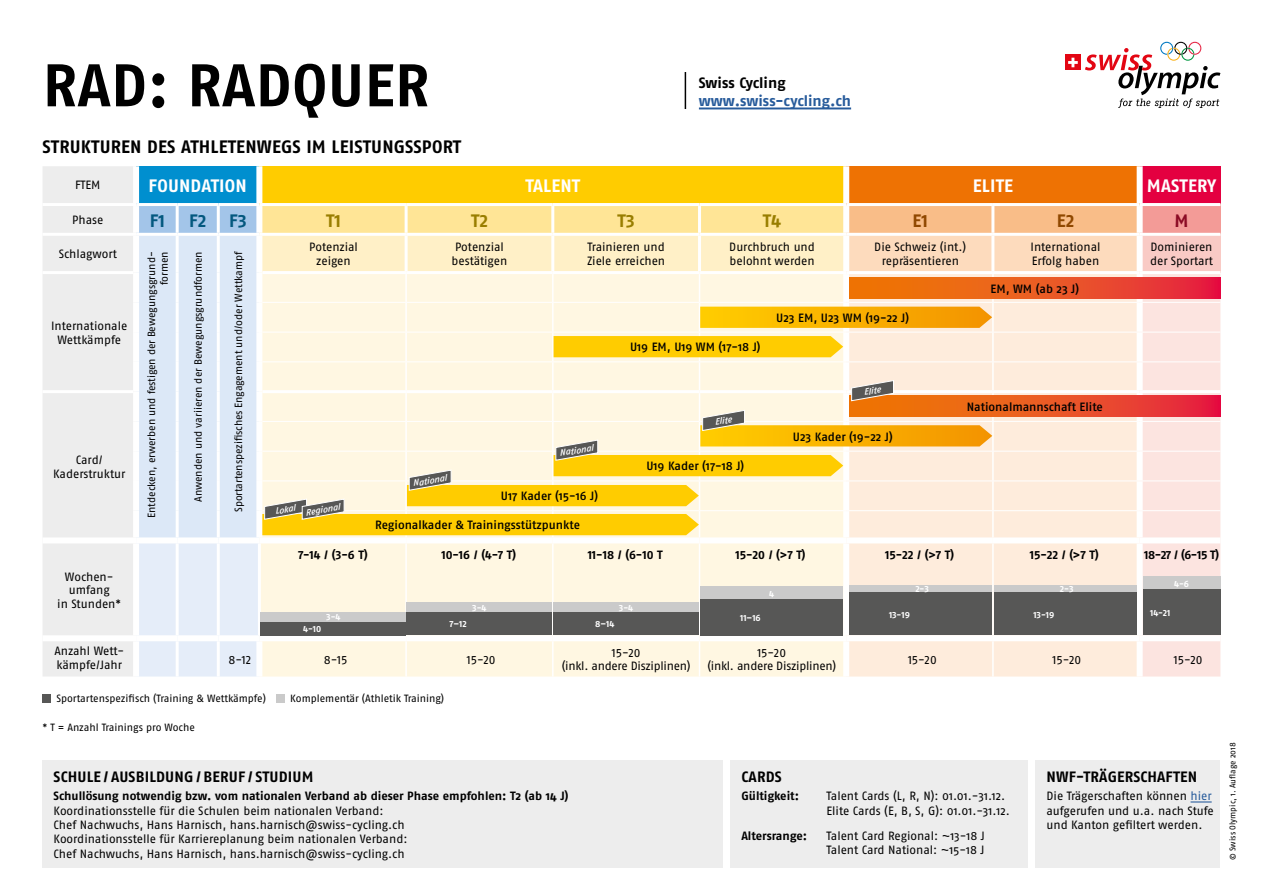
<style>
.page{position:relative;width:1263px;height:893px;background:#fff}
.page>*{position:absolute;margin:0;border:0;box-sizing:border-box;transform-origin:0 0}
.t1{font:700 60px "Fago Pro";letter-spacing:.01em;color:#000}
.t2{font:700 18px "Fago Pro";letter-spacing:.01em;color:#000}
.t3{font:700 18px "Fago Pro";letter-spacing:.01em;color:#fff}
.t4{font:700 18px "Fago Pro";letter-spacing:.005em;color:#997e00}
.t5{font:700 18px "Fago Pro";color:#03587f}
.t6{font:700 18px "Fago Pro";color:#904800}
.t7{font:700 18px "Fago Pro";color:#8b0b24}
.t8{font:700 15px "Fago Pro";letter-spacing:.01em;color:#000}
.t9{font:700 15px "Fago Pro";color:#275b9b}
.t10{font:12px/13.5px "Fago Pro";letter-spacing:-.005em;color:#000}
.t11{font:700 12px "Fago Pro";color:#000}
.t12{font:500 12px "Fago Pro";color:#000}
.t13{font:10.5px/12.6px "Fago Pro";letter-spacing:-.005em;color:#000;text-align:right}
.t14{font:700 9px "Fago Pro";color:#fff}
.t15{font:italic 500 9px "Fago Pro";color:#fff}
.t16{font:8.25px "Fago Pro";color:#000}
.s1{color:#275b9b}
</style>
<div class="page">
<div style="left:43px;top:166px;width:90px;height:510px;background:#ededed"></div>
<div style="left:136px;top:166px;width:123px;height:39px;background:#008fcf"></div>
<div style="left:259px;top:166px;width:587px;height:39px;background:#fc0"></div>
<div style="left:846px;top:166px;width:294px;height:39px;background:#ee7203"></div>
<div style="left:1140px;top:166px;width:80px;height:39px;background:#e40040"></div>
<div style="left:843px;top:166px;width:6px;height:37px;background:#fff"></div>
<div style="left:1137px;top:166px;width:6px;height:37px;background:#fff"></div>
<div style="left:256px;top:166px;width:6px;height:37px;background:#fff"></div>
<hr style="left:136px;top:203px;width:41px;height:3px;background:#fff">
<hr style="left:177px;top:203px;width:41px;height:3px;background:#fff">
<hr style="left:218px;top:203px;width:41px;height:3px;background:#fff">
<hr style="left:259px;top:203px;width:147px;height:3px;background:#fff">
<hr style="left:406px;top:203px;width:147px;height:3px;background:#fff">
<hr style="left:553px;top:203px;width:146px;height:3px;background:#fff">
<hr style="left:699px;top:203px;width:147px;height:3px;background:#fff">
<hr style="left:846px;top:203px;width:147px;height:3px;background:#fff">
<hr style="left:993px;top:203px;width:147px;height:3px;background:#fff">
<hr style="left:1140px;top:203px;width:80px;height:3px;background:#fff">
<div style="left:133px;top:166px;width:6px;height:37px;background:#fff"></div>
<hr style="left:43px;top:203px;width:93px;height:3px;background:#fff">
<hr style="left:43px;top:233px;width:93px;height:3px;background:#fff">
<hr style="left:43px;top:271px;width:90px;height:3px;background:#fff">
<hr style="left:43px;top:390px;width:90px;height:3px;background:#fff">
<div style="left:43px;top:635px;width:93px;height:6px;background:#fff"></div>
<div style="left:43px;top:537px;width:93px;height:6px;background:#fff"></div>
<div style="left:43px;top:694px;width:8px;height:8px;background:#575756"></div>
<div style="left:277px;top:694px;width:8px;height:8px;background:#cacaca"></div>
<div style="left:43px;top:760px;width:680px;height:107px;background:#ededed"></div>
<div style="left:730px;top:760px;width:298px;height:107px;background:#ededed"></div>
<svg style="left:1085px;top:42px;width:135px;height:66px"></svg>
<div style="left:1065px;top:55px;width:16px;height:15px;background:#e30613"></div>
<svg style="left:1068px;top:58px;width:10px;height:9px"></svg>
<hr style="left:699px;top:107px;width:152px;height:2px;background:#275b9b">
<hr style="left:685px;top:72px;width:1px;height:37px;background:#000">
<svg style="left:136px;top:205px;width:1084px;height:471px;background:#eedcbf"></svg>
<div style="left:1035px;top:760px;width:185px;height:107px;background:#ededed"></div>
<svg style="left:1190px;top:801px;width:22px;height:1px"></svg>
<h1 class="t1" style="left:43px;top:49px;width:388px">RAD: RADQUER</h1>
<h2 class="t2" style="left:43px;top:136px;width:420px">STRUKTUREN DES ATHLETENWEGS IM LEISTUNGSSPORT</h2>
<p class="t8" style="left:699px;top:74px;width:88px">Swiss Cycling</p>
<p class="t9" style="left:699px;top:92px;width:154px">www.swiss-cycling.ch</p>
<p class="t10" style="left:75px;top:178px;width:27px">FTEM</p>
<h2 class="t3" style="left:149px;top:175px;width:100px">FOUNDATION</h2>
<h2 class="t3" style="left:525px;top:175px;width:56px">TALENT</h2>
<h2 class="t3" style="left:973px;top:175px;width:42px">ELITE</h2>
<h2 class="t3" style="left:1147px;top:175px;width:71px">MASTERY</h2>
<p class="t10" style="left:72px;top:213px;width:33px">Phase</p>
<h2 class="t5" style="left:150px;top:209px;width:17px">F1</h2>
<h2 class="t5" style="left:189px;top:209px;width:19px">F2</h2>
<h2 class="t5" style="left:229px;top:209px;width:19px">F3</h2>
<h2 class="t4" style="left:326px;top:209px;width:16px">T1</h2>
<h2 class="t4" style="left:471px;top:209px;width:18px">T2</h2>
<h2 class="t4" style="left:617px;top:209px;width:19px">T3</h2>
<h2 class="t4" style="left:763px;top:209px;width:20px">T4</h2>
<h2 class="t6" style="left:913px;top:209px;width:17px">E1</h2>
<h2 class="t6" style="left:1057px;top:209px;width:19px">E2</h2>
<h2 class="t7" style="left:1174px;top:209px;width:16px">M</h2>
<p class="t10" style="left:59px;top:247px;width:60px">Schlagwort</p>
<p class="t13" style="left:145px;top:518px;width:268px;rotate:-90deg">Entdecken, erwerben und festigen der Bewegungsgrund&shy;formen</p>
<p class="t13" style="left:192px;top:502px;width:252px;rotate:-90deg">Anwenden und variieren der Bewegungsgrundformen</p>
<p class="t13" style="left:232px;top:512px;width:263px;rotate:-90deg">Sportartenspezifisches Engagement und/oder Wettkampf</p>
<p class="t10" style="left:309px;top:240px;width:50px;text-align:center">Potenzial zeigen</p>
<p class="t10" style="left:452px;top:240px;width:57px">Potenzial bestätigen</p>
<p class="t10" style="left:587px;top:240px;width:80px">Trainieren und<br>Ziele erreichen</p>
<p class="t10" style="left:729px;top:240px;width:87px">Durchbruch und belohnt werden</p>
<p class="t10" style="left:874px;top:240px;width:94px;text-align:center">Die Schweiz (int.) repräsentieren</p>
<p class="t10" style="left:1030px;top:240px;width:72px">International<br>Erfolg haben</p>
<p class="t10" style="left:1150px;top:240px;width:65px">Dominieren der Sportart</p>
<p class="t12" style="left:990px;top:282px;width:90px">EM, WM (ab 23 J)</p>
<p class="t12" style="left:776px;top:311px;width:134px">U23 EM, U23 WM (19-22 J)</p>
<p class="t10" style="left:51px;top:319px;width:78px;text-align:center">Internationale<br>Wettkämpfe</p>
<p class="t12" style="left:630px;top:340px;width:132px">U19 EM, U19 WM (17-18 J)</p>
<p class="t15" style="left:863px;top:387px;width:18px;rotate:-10deg">Elite</p>
<p class="t12" style="left:967px;top:399px;width:138px">Nationalmannschaft Elite</p>
<p class="t15" style="left:714px;top:417px;width:18px;rotate:-10deg">Elite</p>
<p class="t12" style="left:793px;top:429px;width:101px">U23 Kader (19-22 J)</p>
<p class="t15" style="left:558px;top:448px;width:36px;rotate:-10deg">National</p>
<p class="t10" style="left:53px;top:453px;width:74px;text-align:center">Card/<br>Kaderstruktur</p>
<p class="t12" style="left:646px;top:459px;width:99px">U19 Kader (17-18 J)</p>
<p class="t15" style="left:412px;top:478px;width:36px;rotate:-10deg">National</p>
<p class="t12" style="left:501px;top:489px;width:99px">U17 Kader (15-16 J)</p>
<p class="t12" style="left:375px;top:518px;width:206px">Regionalkader &amp; Trainingsstützpunkte</p>
<p class="t15" style="left:304px;top:507px;width:37px;rotate:-10deg">Regional</p>
<p class="t15" style="left:274px;top:506px;width:22px;rotate:-10deg">Lokal</p>
<p class="t10" style="left:57px;top:570px;width:65px;text-align:center">Wochen&shy;umfang<br>in Stunden*</p>
<p class="t11" style="left:298px;top:548px;width:71px">7-14 / (3-6 T)</p>
<p class="t11" style="left:441px;top:548px;width:76px">10-16 / (4-7 T)</p>
<p class="t11" style="left:588px;top:548px;width:77px">11-18 / (6-10 T</p>
<p class="t11" style="left:735px;top:548px;width:72px">15-20 / (&gt;7 T)</p>
<p class="t11" style="left:885px;top:548px;width:71px">15-22 / (&gt;7 T)</p>
<p class="t11" style="left:1030px;top:548px;width:71px">15-22 / (&gt;7 T)</p>
<p class="t11" style="left:1144px;top:548px;width:76px">18-27 / (6-15 T)</p>
<p class="t14" style="left:326px;top:611px;width:16px">3-4</p>
<p class="t14" style="left:303px;top:624px;width:20px">4-10</p>
<p class="t14" style="left:472px;top:602px;width:16px">3-4</p>
<p class="t14" style="left:450px;top:619px;width:19px">7–12</p>
<p class="t14" style="left:619px;top:602px;width:16px">3-4</p>
<p class="t14" style="left:595px;top:619px;width:21px">8–14</p>
<p class="t14" style="left:769px;top:588px;width:7px">4</p>
<p class="t14" style="left:915px;top:584px;width:15px">2-3</p>
<p class="t14" style="left:1060px;top:583px;width:15px">2-3</p>
<p class="t14" style="left:740px;top:612px;width:22px">11–16</p>
<p class="t14" style="left:889px;top:609px;width:22px">13-19</p>
<p class="t14" style="left:1033px;top:609px;width:22px">13-19</p>
<p class="t14" style="left:1174px;top:578px;width:17px">4-6</p>
<p class="t14" style="left:1150px;top:607px;width:22px">14-21</p>
<p class="t10" style="left:54px;top:644px;width:71px">Anzahl Wett&shy;kämpfe/Jahr</p>
<p class="t10" style="left:228px;top:653px;width:24px">8-12</p>
<p class="t10" style="left:324px;top:653px;width:25px">8-15</p>
<p class="t10" style="left:467px;top:653px;width:30px">15-20</p>
<p class="t10" style="left:562px;top:646px;width:130px;text-align:center">15-20<br>(inkl. andere Disziplinen)</p>
<p class="t10" style="left:707px;top:646px;width:130px;text-align:center">15-20<br>(inkl. andere Disziplinen)</p>
<p class="t10" style="left:908px;top:653px;width:30px">15-20</p>
<p class="t10" style="left:1052px;top:653px;width:30px">15-20</p>
<p class="t10" style="left:1174px;top:653px;width:30px">15-20</p>
<p class="t13" style="left:56px;top:692px;width:211px">Sportartenspezifisch (Training &amp; Wettkämpfe)</p>
<p class="t13" style="left:290px;top:692px;width:155px">Komplementär (Athletik Training)</p>
<p class="t13" style="left:43px;top:721px;width:154px">* T = Anzahl Trainings pro Woche</p>
<p class="t8" style="left:54px;top:767px;width:261px">SCHULE / AUSBILDUNG / BERUF / STUDIUM</p>
<p class="t11" style="left:54px;top:789px;width:516px">Schullösung notwendig bzw. vom nationalen Verband ab dieser Phase empfohlen: T2 (ab 14 J)</p>
<p class="t10" style="left:54px;top:803px;width:355px;line-height:14.4px">Koordinationsstelle für die Schulen beim nationalen Verband:<br>Chef Nachwuchs, Hans Harnisch, hans.harnisch@swiss-cycling.ch Koordinationsstelle für Karriereplanung beim nationalen Verband:<br>Chef Nachwuchs, Hans Harnisch, hans.harnisch@swiss-cycling.ch</p>
<p class="t8" style="left:741px;top:767px;width:42px">CARDS</p>
<p class="t11" style="left:741px;top:789px;width:59px">Gültigkeit:</p>
<p class="t10" style="left:826px;top:789px;width:185px;line-height:14.4px">Talent Cards (L, R, N): 01.01.-31.12.<br>Elite Cards (E, B, S, G): 01.01.-31.12.</p>
<p class="t11" style="left:741px;top:828px;width:67px">Altersrange:</p>
<p class="t10" style="left:826px;top:828px;width:160px;line-height:14.4px">Talent Card Regional: ~13-18 J<br>Talent Card National: ~15-18 J</p>
<p class="t8" style="left:1046px;top:767px;width:152px">NWF-TRÄGERSCHAFTEN</p>
<p class="t10" style="left:1046px;top:789px;width:169px;line-height:14.4px">Die Trägerschaften können <span class="s1">hier </span>aufgerufen und u.a. nach Stufe und Kanton gefiltert werden.</p>
<p class="t16" style="left:1228px;top:860px;width:119px;rotate:-90deg">© Swiss Olympic, 1. Auflage 2018</p>
</div>
